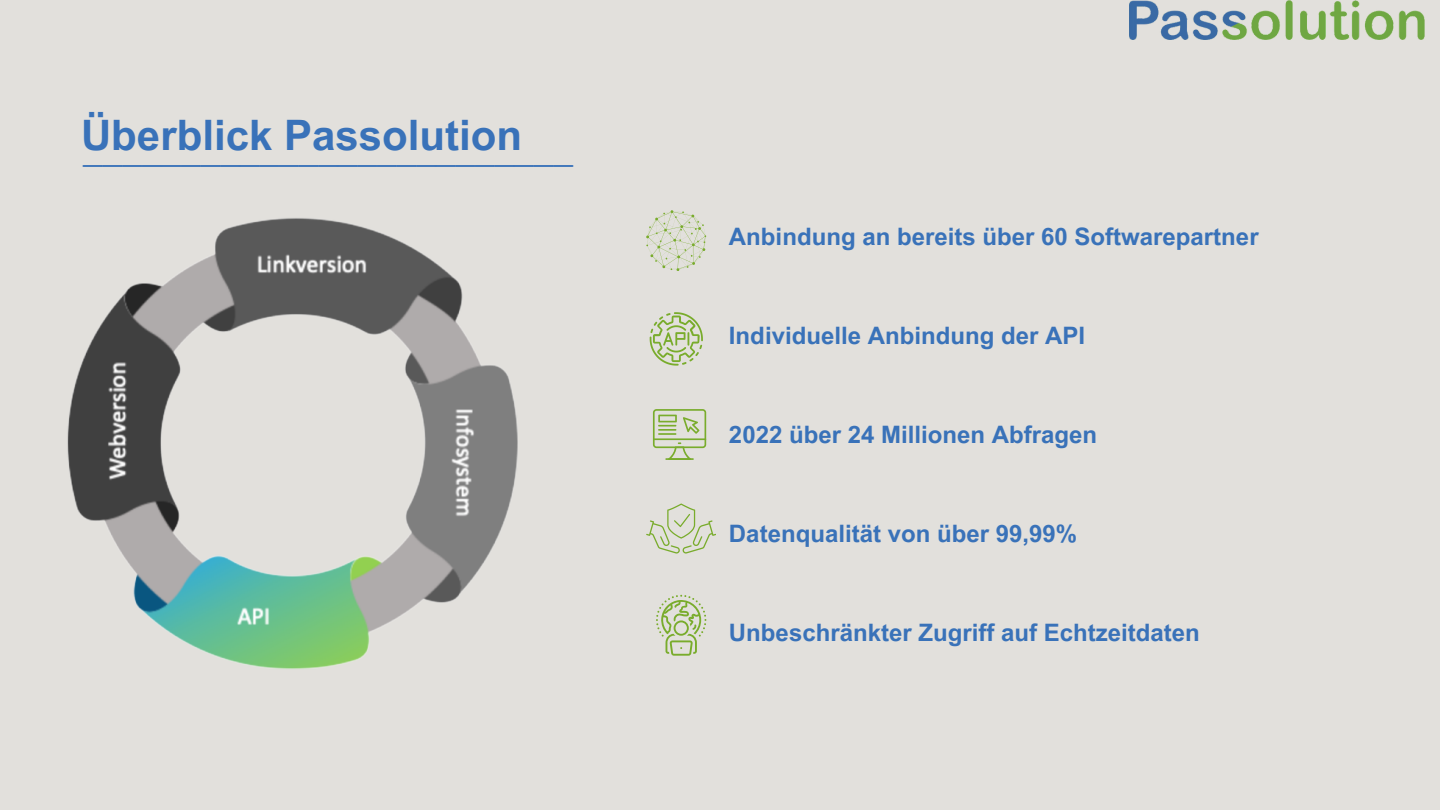
<style>
.page{position:relative;width:1440px;height:810px;background:#e2e0dc}
.page>*{position:absolute;margin:0;border:0;box-sizing:border-box;transform-origin:0 0}
.t1{font:700 42px "Arial MT Pro";color:#3972b9}
.t2{font:700 39.2px "Arial MT Pro";color:#3972b9}
.t3{font:700 24px "Arial MT Pro";color:#3972b9}
</style>
<div class="page">
<img style="left:1129px;top:0;width:295px;height:40px">
<img style="left:67px;top:218px;width:451px;height:451px">
<svg style="left:646px;top:210px;width:60px;height:61px"></svg>
<svg style="left:650px;top:312px;width:53px;height:53px"></svg>
<svg style="left:653px;top:409px;width:53px;height:51px"></svg>
<svg style="left:646px;top:503px;width:70px;height:51px"></svg>
<svg style="left:656px;top:595px;width:50px;height:61px"></svg>
<p class="t1" style="left:81px;top:120px;width:443px">Überblick Passolution</p>
<p class="t2" style="left:83px;top:134px;width:491px">_________________________</p>
<p class="t3" style="left:729px;top:228px;width:531px">Anbindung an bereits über 60 Softwarepartner</p>
<p class="t3" style="left:729px;top:327px;width:358px">Individuelle Anbindung der API</p>
<p class="t3" style="left:729px;top:426px;width:370px">2022 über 24 Millionen Abfragen</p>
<p class="t3" style="left:729px;top:525px;width:350px">Datenqualität von über 99,99%</p>
<p class="t3" style="left:729px;top:624px;width:472px">Unbeschränkter Zugriff auf Echtzeitdaten</p>
</div>
